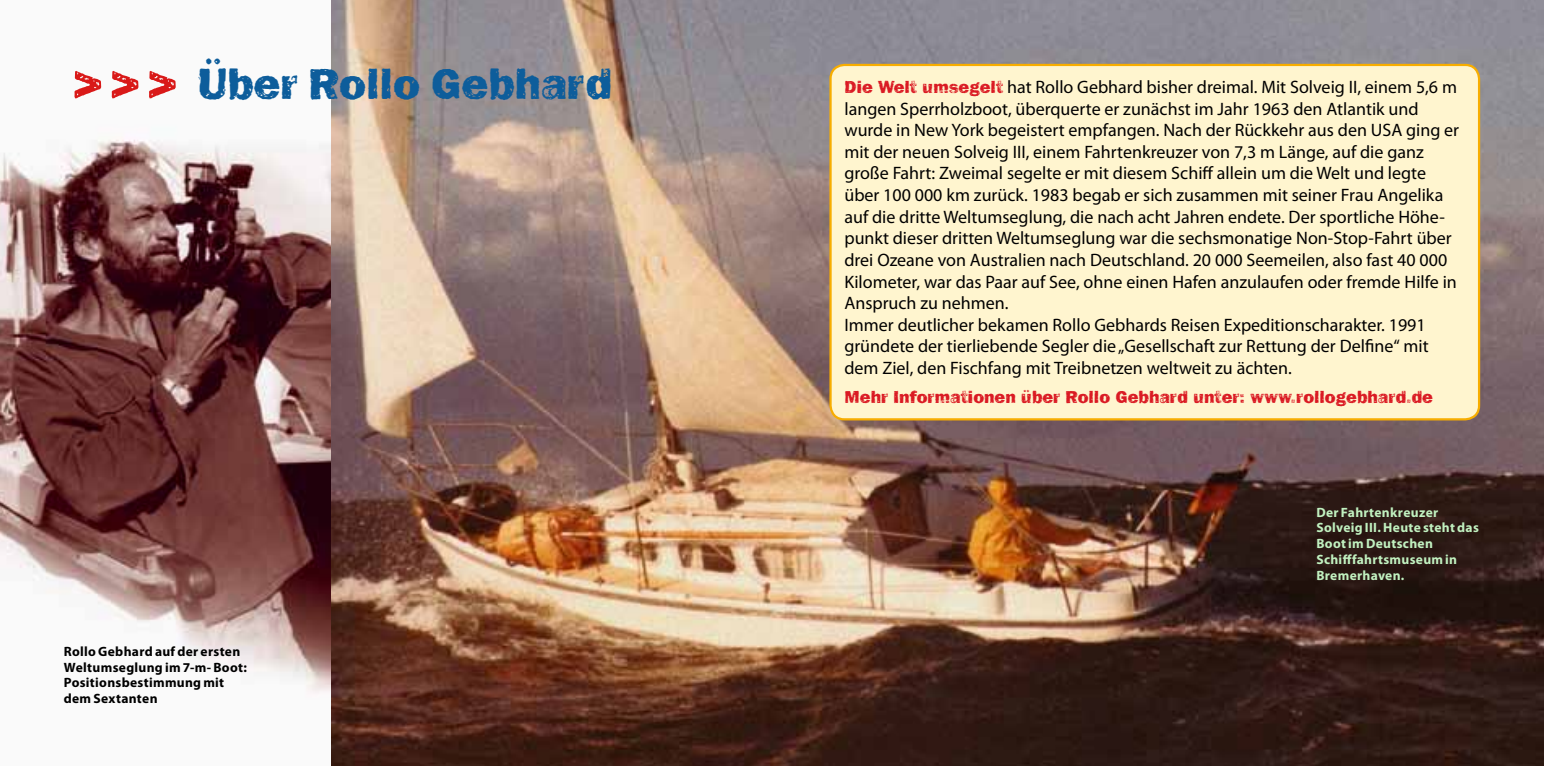
<style>
.page{position:relative;width:1544px;height:766px;background:#fff}
.page>*{position:absolute;margin:0;border:0;box-sizing:border-box;transform-origin:0 0}
.t1{font:54px "Frankie";color:#d91918}
.t2{font:45px "Frankie";color:#0d5d9b}
.t3{font:18px/21.6px "Myriad Pro";color:#000}
.t4{font:18px "Frankie";color:#da1a23}
.t5{font:700 13.5px/15.8px "Myriad Pro";letter-spacing:.025em;color:#c1f1c0}
.t6{font:700 13.5px/15.8px "Myriad Pro";letter-spacing:.02em;color:#000}
.s1{font-family:"Frankie";color:#da1a23}
</style>
<div class="page">
<img style="left:0;top:0;width:1543px;height:765px">
<div style="left:830px;top:65px;width:649px;height:354px;background:#fff5cf;border-radius:14px"></div>
<div style="left:829px;top:64px;width:651px;height:356px;border:2px solid #f7ad00;border-radius:14px"></div>
<h1 class="t1" style="left:72px;top:49px;width:108px">&gt;&gt;&gt;</h1>
<h2 class="t2" style="left:198px;top:57px;width:415px">Über Rollo Gebhard</h2>
<p class="t6" style="left:64px;top:642px;width:185px">Rollo Gebhard auf der ersten<br>Weltumseglung im 7-m- Boot:<br>Positionsbestimmung mit dem Sextanten</p>
<p class="t3" style="left:844px;top:76px;width:616px"><span class="s1">Die Welt umsegelt</span> hat Rollo Gebhard bisher dreimal. Mit Solveig II, einem 5,6 m langen Sperrholzboot, überquerte er zunächst im Jahr 1963 den Atlantik und wurde in New York begeistert empfangen. Nach der Rückkehr aus den USA ging er mit der neuen Solveig III, einem Fahrtenkreuzer von 7,3 m Länge, auf die ganz große Fahrt: Zweimal segelte er mit diesem Schiff allein um die Welt und legte über 100 000 km zurück. 1983 begab er sich zusammen mit seiner Frau Angelika auf die dritte Weltumseglung, die nach acht Jahren endete. Der sportliche Höhe&shy;punkt dieser dritten Weltumseglung war die sechsmonatige Non-Stop-Fahrt über drei Ozeane von Australien nach Deutschland. 20 000 Seemeilen, also fast 40 000<br>Kilometer, war das Paar auf See, ohne einen Hafen anzulaufen oder fremde Hilfe in Anspruch zu nehmen.<br>Immer deutlicher bekamen Rollo Gebhards Reisen Expeditionscharakter. 1991 gründete der tierliebende Segler die „Gesellschaft zur Rettung der Delfine“ mit dem Ziel, den Fischfang mit Treibnetzen weltweit zu ächten.</p>
<p class="t4" style="left:844px;top:386px;width:590px">Mehr Informationen über Rollo Gebhard unter: www.rollogebhard.de</p>
<p class="t5" style="left:1316px;top:503px;width:164px">Der Fahrtenkreuzer<br>Solveig III. Heute steht das<br>Boot im Deutschen<br>Schifffahrtsmuseum in<br>Bremerhaven.</p>
</div>
